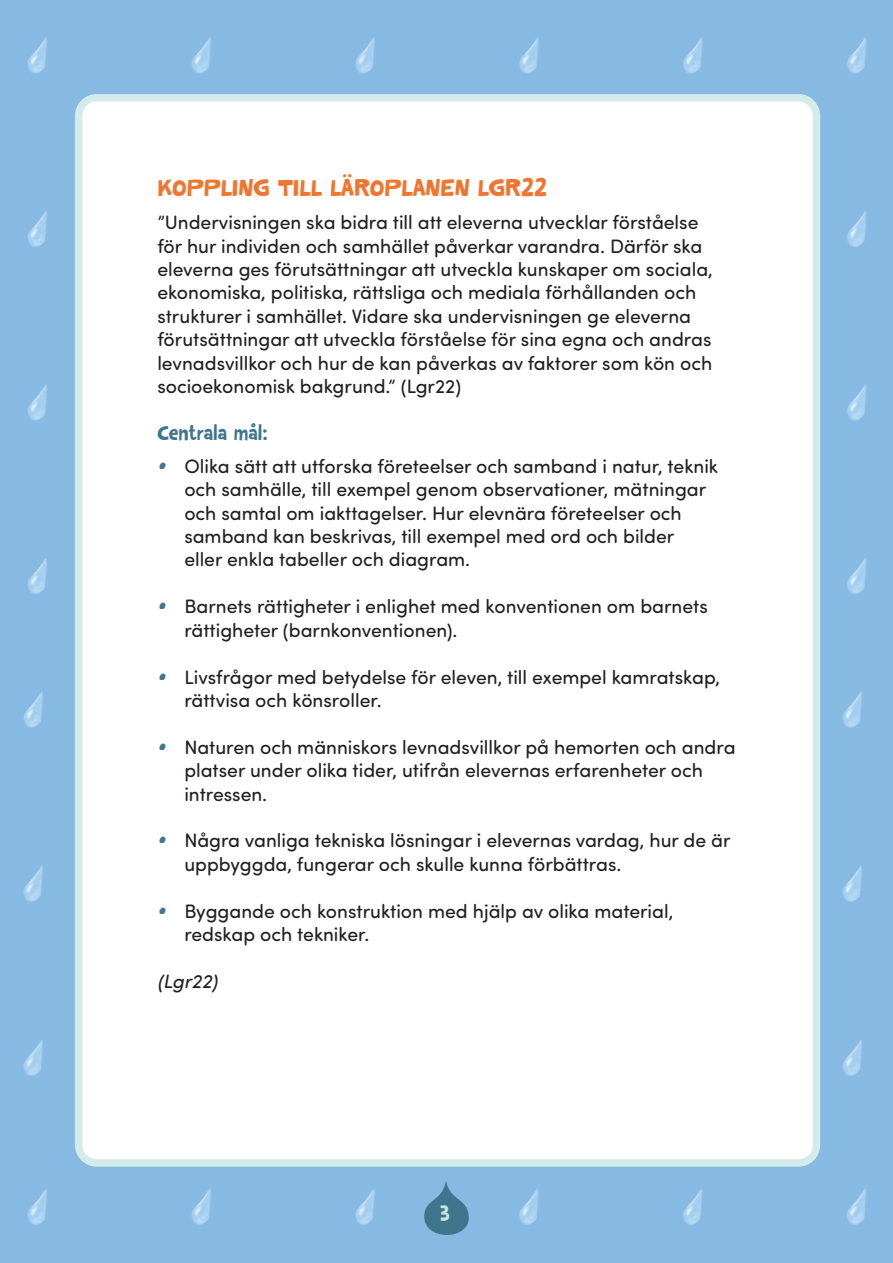
<style>
.page{position:relative;width:893px;height:1263px;background:#fff}
.page>*{position:absolute;margin:0;border:0;box-sizing:border-box;transform-origin:0 0}
.t1{font:24px "HF Bigcuat";color:#ef7631}
.t2{font:21px "HF Bigcuat";color:#c2e4e0}
.t3{font:19.5px/23.4px "Sofia Pro Soft";color:#231f20}
.t4{font:19.5px "HF Bigcuat";color:#40768d}
.t5{font:italic 19.5px "Sofia Pro Soft";color:#231f20}
.s1{font-family:"Emmascript MVB Std";font-size:24px;color:#40768d}
</style>
<div class="page">
<div style="left:0;top:23px;width:893px;height:647px;background:#86bae3"></div>
<div style="left:0;top:1120px;width:893px;height:143px;background:#86bae3"></div>
<div style="left:0;top:670px;width:893px;height:450px;background:#86bae3"></div>
<div style="left:79px;top:98px;width:737px;height:1065px;background:#fff;border-radius:18px"></div>
<div style="left:75px;top:94px;width:745px;height:1073px;border:8px solid #d3ece9;border-radius:18px"></div>
<svg style="left:424px;top:1180px;width:45px;height:55px;background:#5c91af"></svg>
<p class="t1" style="left:157px;top:165px;width:391px">KOPPLING TILL LÄROPLANEN LGR22</p>
<p class="t3" style="left:157px;top:210px;width:557px">”Undervisningen ska bidra till att eleverna utvecklar förståelse för hur individen och samhället påverkar varandra. Därför ska eleverna ges förutsättningar att utveckla kunskaper om sociala, ekonomiska, politiska, rättsliga och mediala förhållanden och strukturer i samhället. Vidare ska undervisningen ge eleverna förutsättningar att utveckla förståelse för sina egna och andras levnadsvillkor och hur de kan påverkas av faktorer som kön och socioekonomisk bakgrund.” (Lgr22)</p>
<p class="t4" style="left:157px;top:415px;width:112px">Centrala mål:</p>
<p class="t3" style="left:184px;top:453px;width:535px;text-indent:-27px"><span class="s1">•</span> Olika sätt att utforska företeelser och samband i natur, teknik och samhälle, till exempel genom observationer, mätningar och samtal om iakttagelser. Hur elevnära företeelser och samband kan beskrivas, till exempel med ord och bilder<br>eller enkla tabeller och diagram.</p>
<p class="t3" style="left:184px;top:594px;width:525px;text-indent:-27px"><span class="s1">•</span> Barnets rättigheter i enlighet med konventionen om barnets rättigheter (barnkonventionen).</p>
<p class="t3" style="left:184px;top:664px;width:537px;text-indent:-27px"><span class="s1">•</span> Livsfrågor med betydelse för eleven, till exempel kamratskap, rättvisa och könsroller.</p>
<p class="t3" style="left:184px;top:734px;width:553px;text-indent:-27px"><span class="s1">•</span> Naturen och människors levnadsvillkor på hemorten och andra platser under olika tider, utifrån elevernas erfarenheter och intressen.</p>
<p class="t3" style="left:184px;top:828px;width:548px;text-indent:-27px"><span class="s1">•</span> Några vanliga tekniska lösningar i elevernas vardag, hur de är uppbyggda, fungerar och skulle kunna förbättras.</p>
<p class="t3" style="left:184px;top:898px;width:490px;text-indent:-27px"><span class="s1">•</span> Byggande och konstruktion med hjälp av olika material, redskap och tekniker.</p>
<p class="t5" style="left:157px;top:968px;width:62px">(Lgr22)</p>
<p class="t2" style="left:440px;top:1194px;width:12px">3</p>
</div>
